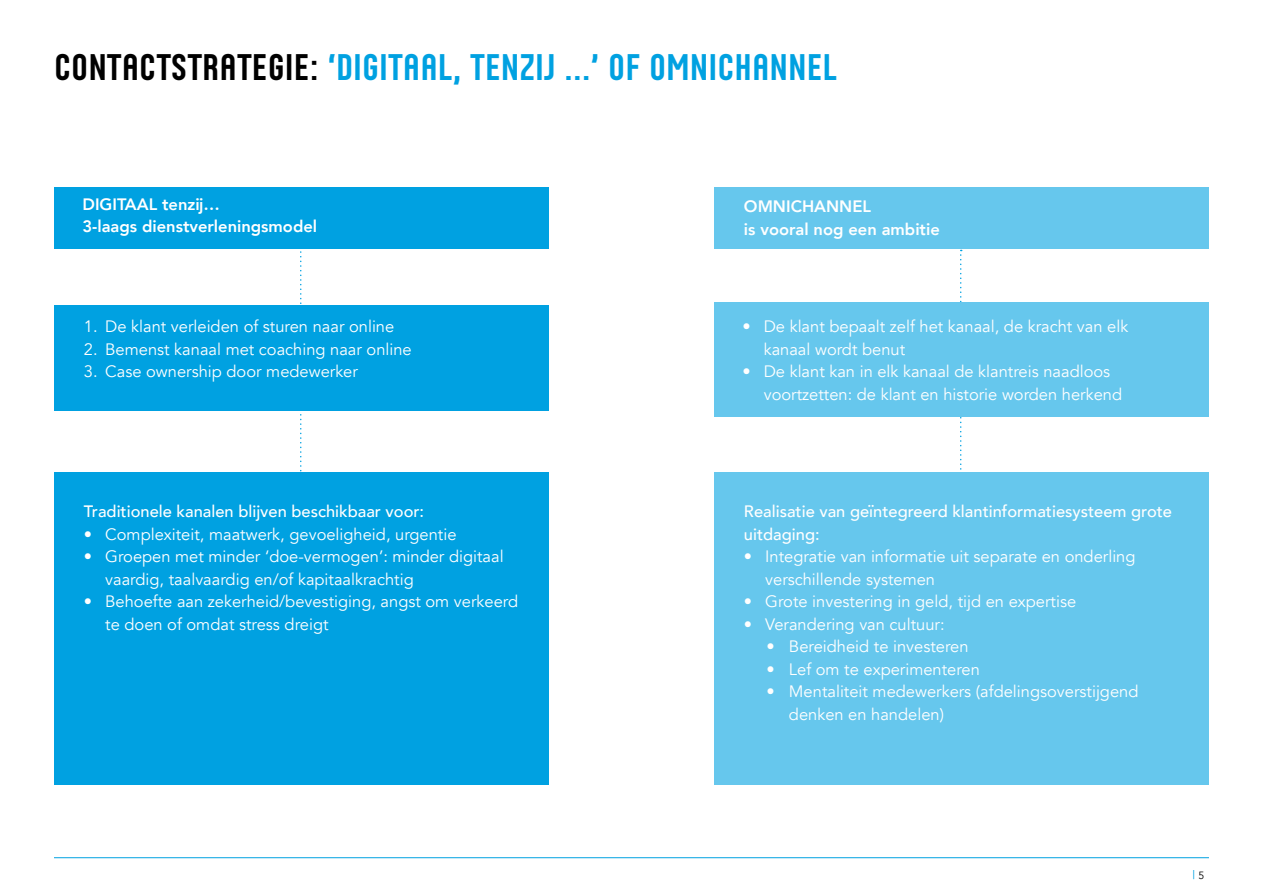
<style>
.page{position:relative;width:1263px;height:893px;background:#fff}
.page>*{position:absolute;margin:0;border:0;box-sizing:border-box;transform-origin:0 0}
.t1{font:37.5px "Husans";color:#00a1e1}
.t2{font:16.5px/22.5px "Avenir";color:#fff}
.t3{font:500 16.5px/22.5px "Avenir";color:#fff}
.t4{font:800 16.5px/22.5px "Avenir";color:#fff}
.t5{font:12px "Avenir";color:#00a1e1}
.s1{color:#000}
.s2{font-size:10.5px;color:#000}
</style>
<div class="page">
<hr style="left:54px;top:857px;width:1155px;height:1px;background:#00a1e1">
<svg style="left:300px;top:251px;width:2px;height:222px"></svg>
<svg style="left:960px;top:250px;width:2px;height:223px"></svg>
<div style="left:54px;top:473px;width:495px;height:312px;background:#00a1e1"></div>
<div style="left:54px;top:187px;width:495px;height:62px;background:#00a1e1"></div>
<div style="left:54px;top:305px;width:495px;height:106px;background:#00a1e1"></div>
<div style="left:714px;top:187px;width:495px;height:62px;background:#66c7ed"></div>
<div style="left:714px;top:302px;width:495px;height:115px;background:#66c7ed"></div>
<div style="left:714px;top:473px;width:495px;height:312px;background:#66c7ed"></div>
<h1 class="t1" style="left:54px;top:46px;width:785px"><span class="s1">CONTACTSTRATEGIE:</span> ‘DIGITAAL, TENZIJ …’ OF OMNICHANNEL</h1>
<p class="t4" style="left:82px;top:193px;width:236px">DIGITAAL tenzij…<br>3-laags dienstverleningsmodel</p>
<p class="t2" style="left:84px;top:315px;width:312px">1. De klant verleiden of sturen naar online</p>
<p class="t2" style="left:84px;top:338px;width:329px">2. Bemenst kanaal met coaching naar online</p>
<p class="t2" style="left:84px;top:360px;width:275px">3. Case ownership door medewerker</p>
<p class="t3" style="left:84px;top:499px;width:342px">Traditionele kanalen blijven beschikbaar voor:</p>
<p class="t2" style="left:84px;top:523px;width:374px">• Complexiteit, maatwerk, gevoeligheid, urgentie</p>
<p class="t2" style="left:105px;top:546px;width:400px;text-indent:-21px">• Groepen met minder ‘doe-vermogen’: minder digitaal vaardig, taalvaardig en/of kapitaalkrachtig</p>
<p class="t2" style="left:105px;top:591px;width:414px;text-indent:-21px">• Behoefte aan zekerheid/bevestiging, angst om verkeerd te doen of omdat stress dreigt</p>
<p class="t4" style="left:744px;top:195px;width:197px">OMNICHANNEL<br>is vooral nog een ambitie</p>
<p class="t2" style="left:764px;top:315px;width:366px;text-indent:-21px">• De klant bepaalt zelf het kanaal, de kracht van elk kanaal wordt benut</p>
<p class="t2" style="left:764px;top:360px;width:360px;text-indent:-21px">• De klant kan in elk kanaal de klantreis naadloos voortzetten: de klant en historie worden herkend</p>
<p class="t3" style="left:744px;top:499px;width:430px">Realisatie van geïntegreerd klantinformatiesysteem grote uitdaging:</p>
<p class="t2" style="left:765px;top:546px;width:372px;text-indent:-21px">• Integratie van informatie uit separate en onderling verschillende systemen</p>
<p class="t2" style="left:744px;top:591px;width:334px">• Grote investering in geld, tijd en expertise</p>
<p class="t2" style="left:744px;top:613px;width:202px">• Verandering van cultuur:</p>
<p class="t2" style="left:766px;top:636px;width:204px">• Bereidheid te investeren</p>
<p class="t2" style="left:766px;top:658px;width:215px">• Lef om te experimenteren</p>
<p class="t2" style="left:789px;top:681px;width:351px;text-indent:-23px">• Mentaliteit medewerkers (afdelingsoverstijgend denken en handelen)</p>
<p class="t5" style="left:1192px;top:867px;width:13px">| <span class="s2">5</span></p>
</div>
